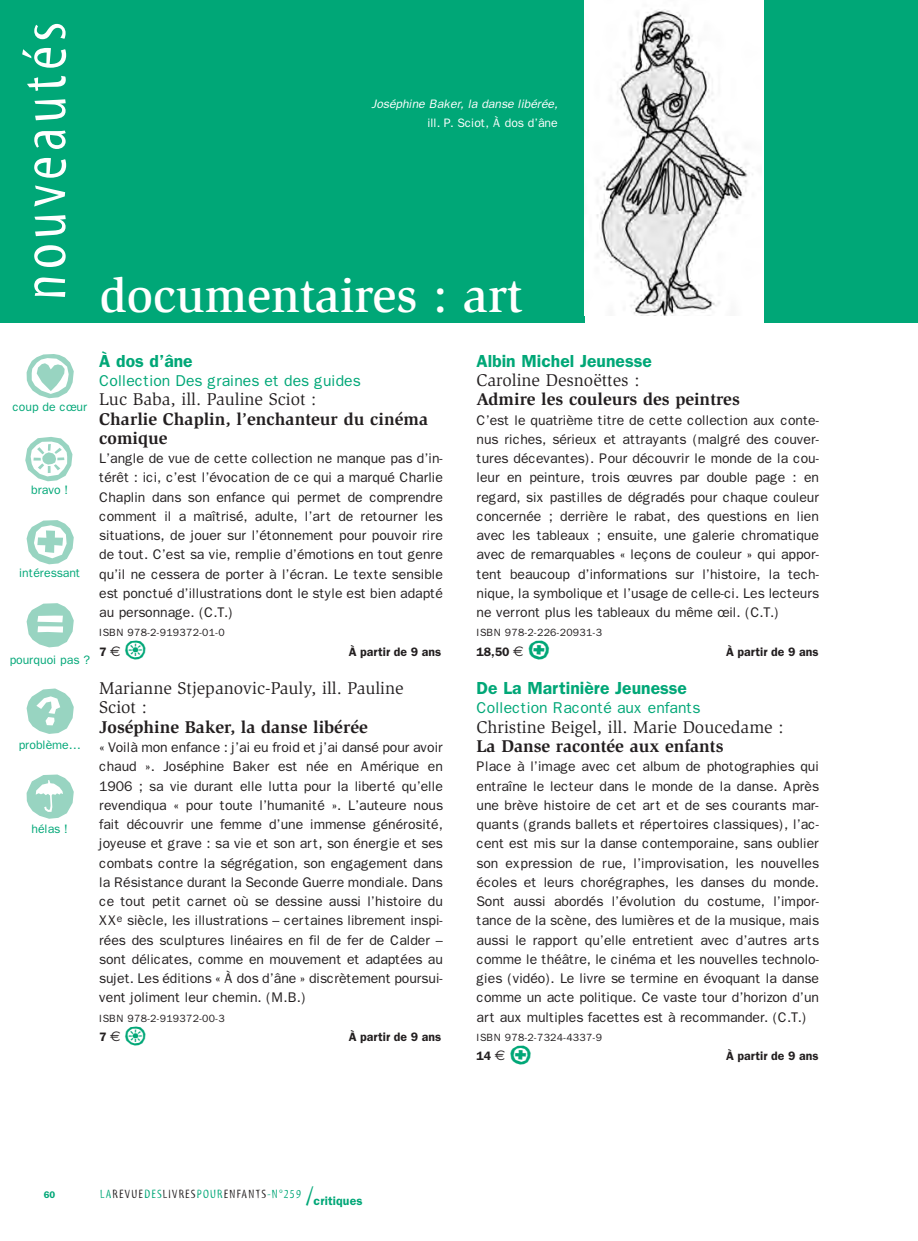
<style>
.page{position:relative;width:918px;height:1241px;background:#fff}
.page>*{position:absolute;margin:0;border:0;box-sizing:border-box;transform-origin:0 0}
.t1{font:82.08px/83px "Ale Signs White LL";color:#98d4c1}
.t2{font:82.08px/84.7px "Ale Signs Black LL";color:#98d4c1}
.t3{font:63px "Myriad Tilt";letter-spacing:.08em;color:#fff}
.t4{font:500 49px "Slimbach";color:#fff}
.t5{font:35px "Ale Signs White LL";color:#00a777}
.t6{font:700 17.5px/19.2px "Slimbach";color:#231f20}
.t7{font:17.5px/19.2px "Slimbach";color:#231f20}
.t8{font:600 17.5px "Franklin Gothic";color:#00a777}
.t9{font:15.75px "Franklin Gothic";color:#00a777}
.t10{font:14px/19.2px "Franklin Gothic";letter-spacing:-.005em;color:#231f20;text-align:justify}
.t11{font:600 12.25px "Franklin Gothic";color:#231f20}
.t12{font:12.25px "Franklin Gothic";letter-spacing:-.005em;color:#00a777}
.t13{font:12.25px "Myriad Tilt";letter-spacing:.1em;color:#231f20}
.t14{font:italic 12.25px "Franklin Gothic";letter-spacing:-.005em;color:#fff}
.t15{font:12.25px "Franklin Gothic";letter-spacing:-.005em;color:#fff}
.t16{font:10.5px "Franklin Gothic";letter-spacing:.03em;color:#231f20}
.t17{font:600 9.62px "Franklin Gothic";color:#00a777}
.s1{font-family:"Euro Sans";font-weight:400;font-size:14px}
.s2{color:#00a777}
.s3{font-size:26.25px;color:#00a777}
.s4{font-family:"Franklin Gothic";font-weight:600;color:#00a777}
</style>
<div class="page">
<div style="left:0;top:0;width:918px;height:322px;background:#00a777"></div>
<div style="left:585px;top:0;width:178px;height:322px;background:#fff"></div>
<img style="left:596px;top:9px;width:157px;height:307px">
<h2 class="t3" style="left:21px;top:300px;width:280px;rotate:-90deg">nouveautés</h2>
<p class="t14" style="left:371px;top:96px;width:188px">Joséphine Baker, la danse libérée,</p>
<p class="t15" style="left:427px;top:115px;width:132px">ill. P. Sciot, À dos d’âne</p>
<h3 class="t4" style="left:100px;top:276px;width:424px">documentaires : art</h3>
<h1 class="t1" style="left:23px;top:329px;width:55px">B o</h1>
<p class="t12" style="left:31px;top:483px;width:39px">bravo !</p>
<p class="t12" style="left:12px;top:400px;width:76px">coup de cœur</p>
<h1 class="t1" style="left:23px;top:495px;width:55px">U</h1>
<p class="t12" style="left:19px;top:566px;width:63px">intéressant</p>
<h1 class="t2" style="left:23px;top:577px;width:55px">a</h1>
<p class="t12" style="left:10px;top:652px;width:82px">pourquoi pas ?</p>
<h1 class="t2" style="left:23px;top:664px;width:55px">g<br>R</h1>
<p class="t12" style="left:32px;top:822px;width:38px">hélas !</p>
<p class="t12" style="left:19px;top:737px;width:64px">problème…</p>
<p class="t8" style="left:99px;top:350px;width:95px">À dos d’âne</p>
<p class="t9" style="left:99px;top:371px;width:263px">Collection Des graines et des guides</p>
<p class="t7" style="left:99px;top:391px;width:219px">Luc Baba, ill. Pauline Sciot :</p>
<p class="t6" style="left:99px;top:410px;width:330px">Charlie Chaplin, l’enchanteur du cinéma comique</p>
<p class="t10" style="left:99px;top:448px;width:345px">L’angle de vue de cette collection ne manque pas d’in&shy;térêt : ici, c’est l’évocation de ce qui a marqué Charlie Chaplin dans son enfance qui permet de comprendre comment il a maîtrisé, adulte, l’art de retourner les situations, de jouer sur l’étonnement pour pouvoir rire de tout. C’est sa vie, remplie d’émotions en tout genre qu’il ne cessera de porter à l’écran. Le texte sensible est ponctué d’illustrations dont le style est bien adapté au personnage. (C.T.)</p>
<p class="t16" style="left:99px;top:626px;width:127px">ISBN 978-2-919372-01-0</p>
<p class="t11" style="left:99px;top:644px;width:23px">7 <span class="s1">€</span></p>
<h3 class="t5" style="left:124px;top:627px;width:24px">o</h3>
<p class="t11" style="left:349px;top:644px;width:94px">À partir de 9 ans</p>
<p class="t7" style="left:99px;top:680px;width:306px">Marianne Stjepanovic-Pauly, ill. Pauline<br>Sciot :</p>
<p class="t6" style="left:99px;top:718px;width:270px">Joséphine Baker, la danse libérée</p>
<p class="t10" style="left:99px;top:737px;width:345px">« Voilà mon enfance : j’ai eu froid et j’ai dansé pour avoir chaud ». Joséphine Baker est née en Amérique en 1906 ; sa vie durant elle lutta pour la liberté qu’elle revendiqua « pour toute l’humanité ». L’auteure nous fait découvrir une femme d’une immense générosité, joyeuse et grave : sa vie et son art, son énergie et ses combats contre la ségrégation, son engagement dans la Résistance durant la Seconde Guerre mondiale. Dans ce tout petit carnet où se dessine aussi l’histoire du XX<sup>e</sup> siècle, les illustrations – certaines librement inspi&shy;rées des sculptures linéaires en fil de fer de Calder – sont délicates, comme en mouvement et adaptées au sujet. Les éditions « À dos d’âne » discrètement poursui&shy;vent joliment leur chemin. (M.B.)</p>
<p class="t16" style="left:99px;top:1011px;width:127px">ISBN 978-2-919372-00-3</p>
<p class="t11" style="left:99px;top:1029px;width:23px">7 <span class="s1">€</span></p>
<h3 class="t5" style="left:124px;top:1012px;width:24px">o</h3>
<p class="t11" style="left:349px;top:1029px;width:94px">À partir de 9 ans</p>
<p class="t8" style="left:476px;top:350px;width:177px">Albin Michel Jeunesse</p>
<p class="t7" style="left:476px;top:372px;width:164px">Caroline Desnoëttes :</p>
<p class="t6" style="left:476px;top:391px;width:265px">Admire les couleurs des peintres</p>
<p class="t10" style="left:476px;top:410px;width:344px">C’est le quatrième titre de cette collection aux conte&shy;nus riches, sérieux et attrayants (malgré des couver&shy;tures décevantes). Pour découvrir le monde de la cou&shy;leur en peinture, trois œuvres par double page : en regard, six pastilles de dégradés pour chaque couleur concernée ; derrière le rabat, des questions en lien avec les tableaux ; ensuite, une galerie chromatique avec de remarquables « leçons de couleur » qui appor&shy;tent beaucoup d’informations sur l’histoire, la tech&shy;nique, la symbolique et l’usage de celle-ci. Les lecteurs ne verront plus les tableaux du même œil. (C.T.)</p>
<p class="t16" style="left:476px;top:626px;width:127px">ISBN 978-2-226-20931-3</p>
<p class="t11" style="left:476px;top:644px;width:49px">18,50 <span class="s1">€</span></p>
<h3 class="t5" style="left:527px;top:627px;width:24px">U</h3>
<p class="t11" style="left:726px;top:644px;width:94px">À partir de 9 ans</p>
<p class="t8" style="left:476px;top:677px;width:212px">De La Martinière Jeunesse</p>
<p class="t9" style="left:476px;top:698px;width:225px">Collection Raconté aux enfants</p>
<p class="t7" style="left:476px;top:718px;width:308px">Christine Beigel, ill. Marie Doucedame :</p>
<p class="t6" style="left:476px;top:737px;width:248px">La Danse racontée aux enfants</p>
<p class="t10" style="left:476px;top:756px;width:344px">Place à l’image avec cet album de photographies qui entraîne le lecteur dans le monde de la danse. Après une brève histoire de cet art et de ses courants mar&shy;quants (grands ballets et répertoires classiques), l’ac&shy;cent est mis sur la danse contemporaine, sans oublier son expression de rue, l’improvisation, les nouvelles écoles et leurs chorégraphes, les danses du monde.<br>Sont aussi abordés l’évolution du costume, l’impor&shy;tance de la scène, des lumières et de la musique, mais aussi le rapport qu’elle entretient avec d’autres arts comme le théâtre, le cinéma et les nouvelles technolo&shy;gies (vidéo). Le livre se termine en évoquant la danse comme un acte politique. Ce vaste tour d’horizon d’un art aux multiples facettes est à recommander. (C.T.)</p>
<p class="t16" style="left:476px;top:1030px;width:127px">ISBN 978-2-7324-4337-9</p>
<p class="t11" style="left:476px;top:1048px;width:30px">14 <span class="s1">€</span></p>
<h3 class="t5" style="left:509px;top:1032px;width:24px">U</h3>
<p class="t11" style="left:726px;top:1048px;width:94px">À partir de 9 ans</p>
<p class="t17" style="left:44px;top:1188px;width:13px">60</p>
<p class="t13" style="left:100px;top:1189px;width:264px"><span class="s2">LA</span>REVUE<span class="s2">DES</span>LIVRES<span class="s2">POUR</span>ENFANTS<span class="s2">-N°259</span> <span class="s3">/</span><span class="s4">critiques</span></p>
</div>
